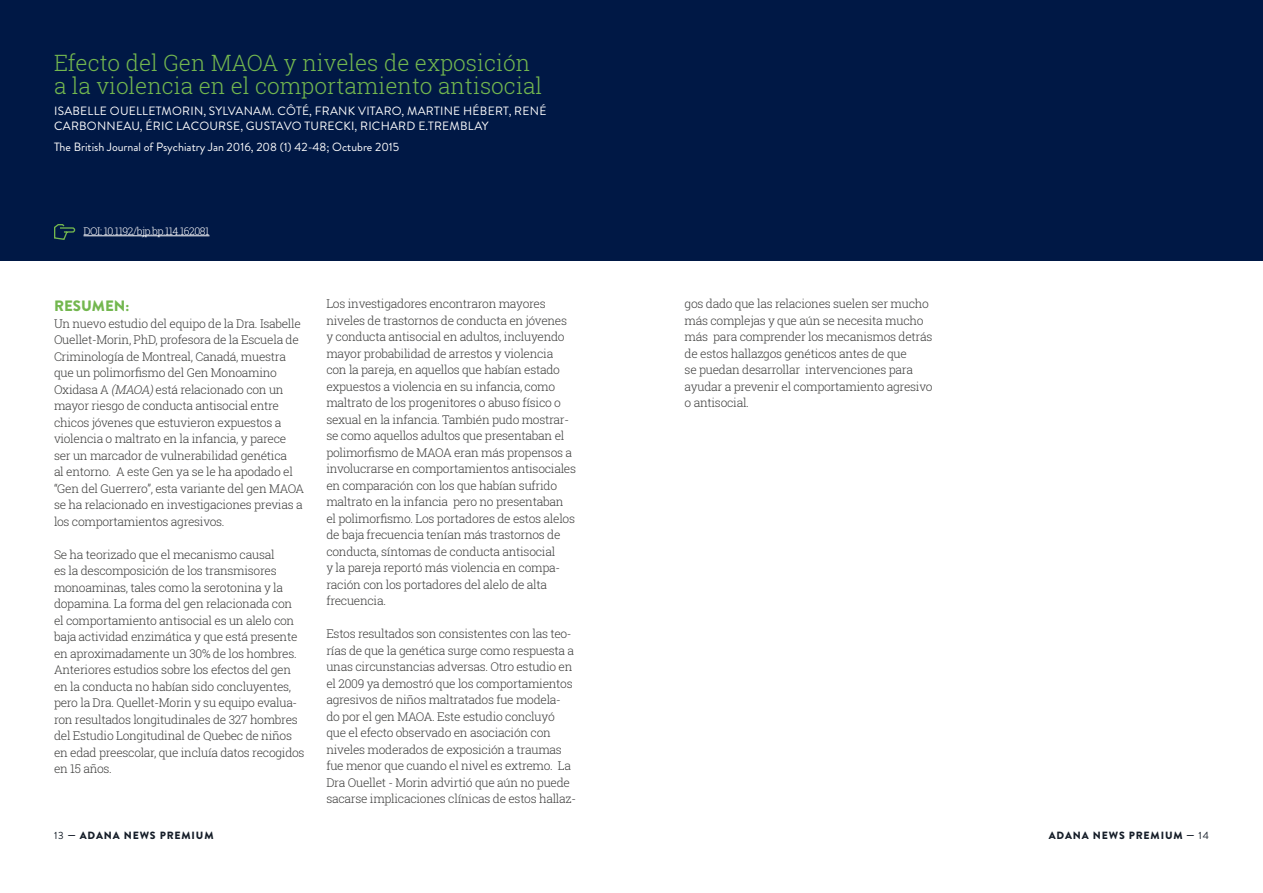
<style>
.page{position:relative;width:1263px;height:893px;background:#fff}
.page>*{position:absolute;margin:0;border:0;box-sizing:border-box;transform-origin:0 0}
.t1{font:300 22.5px/22.5px "Roboto Slab";color:#73b74f}
.t2{font:900 15px "Brandon Grotesque";color:#73b74f}
.t3{font:300 12px/16.5px "Roboto Slab";letter-spacing:-.025em;color:#3c3c3b}
.t4{font:12px/15px "Brandon Grotesque";letter-spacing:.02em;color:#fff}
.t5{font:12px "Brandon Grotesque";color:#fff}
.t6{font:900 10.5px "Brandon Grotesque";letter-spacing:.08em;color:#151d28}
.t7{font:300 10.5px "Roboto Slab";letter-spacing:-.045em;color:#fff}
.s1{font-style:italic}
.s2{font-weight:400}
</style>
<div class="page">
<div style="left:0;top:0;width:1263px;height:260px;background:#001845"></div>
<hr style="left:84px;top:236px;width:125px;height:1px;background:#fff">
<svg style="left:54px;top:224px;width:22px;height:16px"></svg>
<h1 class="t1" style="left:54px;top:51px;width:490px">Efecto del Gen MAOA y niveles de exposición a la violencia en el comportamiento antisocial</h1>
<p class="t4" style="left:54px;top:103px;width:494px">ISABELLE OUELLETMORIN, SYLVANAM. CÔTÉ, FRANK VITARO, MARTINE HÉBERT, RENÉ<br>CARBONNEAU, ÉRIC LACOURSE, GUSTAVO TURECKI, RICHARD E.TREMBLAY</p>
<p class="t5" style="left:54px;top:139px;width:347px">The British Journal of Psychiatry Jan 2016, 208 (1) 42-48; Octubre 2015</p>
<p class="t7" style="left:84px;top:224px;width:127px">DOI: 10.1192/bjp.bp.114.162081</p>
<p class="t2" style="left:54px;top:295px;width:77px">RESUMEN:</p>
<p class="t3" style="left:54px;top:315px;width:252px">Un nuevo estudio del equipo de la Dra. Isabelle Ouellet-Morin, PhD, profesora de la Escuela de Criminología de Montreal, Canadá, muestra que un polimorfismo del Gen Monoamino Oxidasa A <span class="s1">(MAOA)</span>está relacionado con un mayor riesgo de conducta antisocial entre chicos jóvenes que estuvieron expuestos a violencia o maltrato en la infancia, y parece ser un marcador de vulnerabilidad genética<br>al entorno. A este Gen ya se le ha apodado el “Gen del Guerrero”, esta variante del gen MAOA se ha relacionado en investigaciones previas a los comportamientos agresivos.</p>
<p class="t3" style="left:54px;top:546px;width:252px">Se ha teorizado que el mecanismo causal<br>es la descomposición de los transmisores monoaminas, tales como la serotonina y la dopamina. La forma del gen relacionada con el comportamiento antisocial es un alelo con baja actividad enzimática y que está presente en aproximadamente un 30% de los hombres.<br>Anteriores estudios sobre los efectos del gen en la conducta no habían sido concluyentes, pero la Dra. Quellet-Morin y su equipo evalua&shy;ron resultados longitudinales de 327 hombres del Estudio Longitudinal de Quebec de niños en edad preescolar, que incluía datos recogidos en 15 años.</p>
<p class="t3" style="left:326px;top:295px;width:251px">Los investigadores encontraron mayores niveles de trastornos de conducta en jóvenes y conducta antisocial en adultos, incluyendo mayor probabilidad de arrestos y violencia con la pareja, en aquellos que habían estado expuestos a violencia en su infancia, como maltrato de los progenitores o abuso físico o sexual en la infancia. También pudo mostrar&shy;se como aquellos adultos que presentaban el polimorfismo de MAOA eran más propensos a involucrarse en comportamientos antisociales en comparación con los que habían sufrido maltrato en la infancia pero no presentaban el polimorfismo. Los portadores de estos alelos de baja frecuencia tenían más trastornos de conducta, síntomas de conducta antisocial<br>y la pareja reportó más violencia en compa&shy;ración con los portadores del alelo de alta frecuencia.</p>
<p class="t3" style="left:326px;top:625px;width:251px">Estos resultados son consistentes con las teo&shy;rías de que la genética surge como respuesta a unas circunstancias adversas. Otro estudio en el 2009 ya demostró que los comportamientos agresivos de niños maltratados fue modela&shy;do por el gen MAOA. Este estudio concluyó que el efecto observado en asociación con niveles moderados de exposición a traumas fue menor que cuando el nivel es extremo. La Dra Ouellet - Morin advirtió que aún no puede sacarse implicaciones clínicas de estos hallaz-</p>
<p class="t3" style="left:685px;top:295px;width:249px">gos dado que las relaciones suelen ser mucho más complejas y que aún se necesita mucho más para comprender los mecanismos detrás de estos hallazgos genéticos antes de que<br>se puedan desarrollar intervenciones para ayudar a prevenir el comportamiento agresivo o antisocial.</p>
<p class="t6" style="left:54px;top:828px;width:161px"><span class="s2">13</span> — ADANA NEWS PREMIUM</p>
<p class="t6" style="left:1049px;top:828px;width:162px">ADANA NEWS PREMIUM — <span class="s2">14</span></p>
</div>
